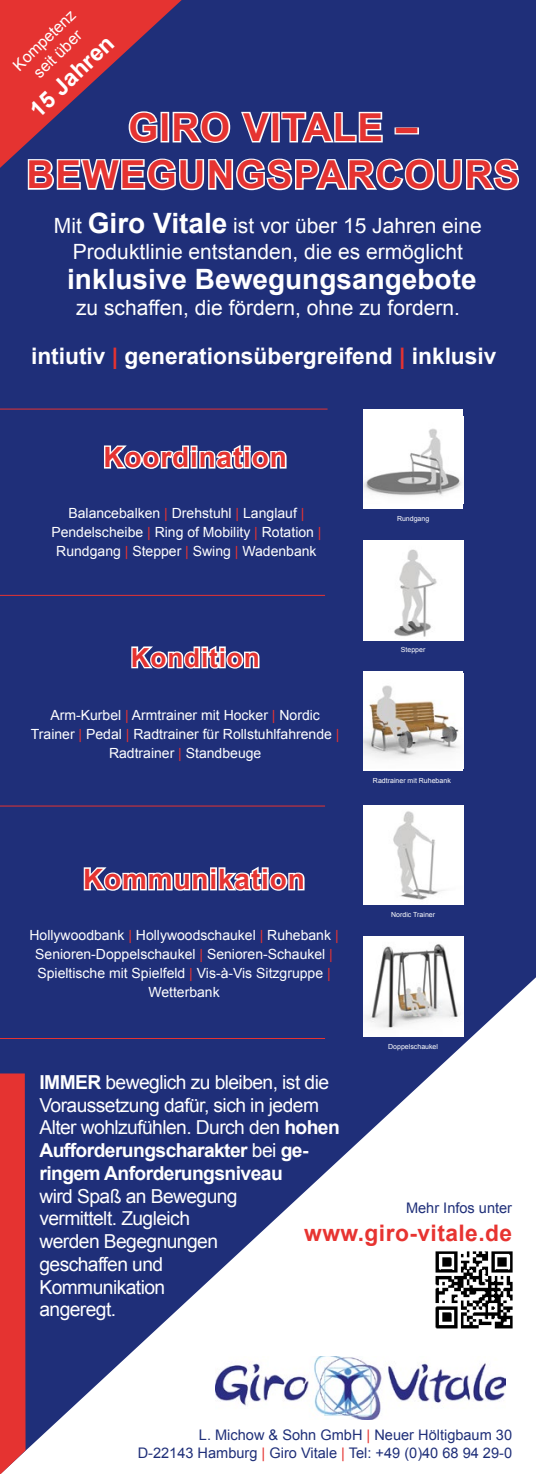
<style>
.page{position:relative;width:536px;height:1474px;background:#fff}
.page>*{position:absolute;margin:0;border:0;box-sizing:border-box;transform-origin:0 0}
.t1{font:700 38.5px/47.2px "Arial";letter-spacing:.03em;color:#e53331;text-align:center}
.t2{font:700 28px "Arial";color:#fff}
.t3{font:700 28px "Arial";letter-spacing:.03em;color:#e53331}
.t4{font:700 26.25px "Arial";letter-spacing:.03em;color:#e53331}
.t5{font:700 22.75px "Arial";color:#fff}
.t6{font:700 22.75px "Arial";letter-spacing:.02em;color:#e73431}
.t7{font:21px/26.2px "Arial";color:#fff;text-align:center}
.t8{font:19.25px/22.8px "Arial";letter-spacing:-.03em;color:#fff}
.t9{font:15.75px/19.2px "Arial";color:#fff;text-align:center}
.t10{font:14.53px/18.2px "Arial";color:#1f2f79;text-align:right}
.t11{font:14px/19.2px "Arial";color:#fff;text-align:center}
.t12{font:7px "Arial";color:#fff}
.s1{font-weight:700;font-size:28px}
.s2{color:#e53331}
.s3{font-weight:700}
</style>
<div class="page">
<div style="left:0;top:0;width:536px;height:1473px;background:#1f2f79"></div>
<svg style="left:26px;top:977px;width:510px;height:496px"></svg>
<div style="left:364px;top:409px;width:99px;height:99px;background:#fff"></div>
<img style="left:364px;top:428px;width:98px;height:68px">
<img style="left:364px;top:541px;width:99px;height:99px">
<div style="left:364px;top:671px;width:99px;height:99px;background:#fff"></div>
<img style="left:364px;top:685px;width:96px;height:74px">
<img style="left:364px;top:805px;width:99px;height:99px">
<img style="left:364px;top:936px;width:99px;height:100px">
<img style="left:215px;top:1356px;width:291px;height:63px">
<svg style="left:83px;top:867px;width:126px;height:24px"></svg>
<div style="left:210px;top:867px;width:7px;height:7px;border:3px solid #fff"></div>
<div style="left:210px;top:872px;width:7px;height:18px;border:3px solid #fff"></div>
<svg style="left:218px;top:866px;width:87px;height:25px"></svg>
<svg style="left:131px;top:645px;width:129px;height:24px"></svg>
<svg style="left:104px;top:445px;width:85px;height:24px"></svg>
<div style="left:190px;top:445px;width:7px;height:7px;border:3px solid #fff"></div>
<div style="left:190px;top:451px;width:7px;height:17px;border:3px solid #fff"></div>
<svg style="left:199px;top:444px;width:88px;height:25px"></svg>
<svg style="left:0;top:0;width:519px;height:191px"></svg>
<hr style="left:0;top:408px;width:327px;height:1px;background:#e53331">
<hr style="left:0;top:595px;width:325px;height:1px;background:#e53331">
<hr style="left:0;top:805px;width:325px;height:1px;background:#e53331">
<hr style="left:0;top:1038px;width:325px;height:1px;background:#e53331">
<img style="left:433px;top:1248px;width:82px;height:82px">
<div style="left:0;top:1073px;width:26px;height:400px;background:#e53331"></div>
<p class="t9" style="left:9px;top:61px;width:81px;rotate:-44deg">Kompetenz seit über</p>
<h3 class="t5" style="left:23px;top:102px;width:108px;rotate:-44deg">15 Jahren</h3>
<h1 class="t1" style="left:27px;top:105px;width:494px">GIRO VITALE –<br>BEWEGUNGSPARCOURS</h1>
<h3 class="t7" style="left:54px;top:212px;width:429px">Mit <span class="s1">Giro Vitale</span> ist vor über 15 Jahren eine<br>Produktlinie entstanden, die es ermöglicht</h3>
<h2 class="t2" style="left:67px;top:260px;width:411px">inklusive Bewegungsangebote</h2>
<h3 class="t7" style="left:76px;top:294px;width:385px">zu schaffen, die fördern, ohne zu fordern.</h3>
<h3 class="t5" style="left:31px;top:341px;width:467px">intiutiv <span class="s2">|</span> generationsübergreifend <span class="s2">|</span> inklusiv</h3>
<h2 class="t3" style="left:103px;top:438px;width:185px">Koordination</h2>
<p class="t11" style="left:51px;top:503px;width:272px">Balancebalken <span class="s2">|</span> Drehstuhl <span class="s2">|</span> Langlauf <span class="s2">|<br></span>Pendelscheibe <span class="s2">|</span> Ring of Mobility <span class="s2">|</span> Rotation <span class="s2">|<br></span>Rundgang <span class="s2">|</span> Stepper <span class="s2">|</span> Swing <span class="s2">|</span> Wadenbank</p>
<h3 class="t4" style="left:131px;top:640px;width:130px">Kondition</h3>
<p class="t11" style="left:31px;top:705px;width:310px">Arm-Kurbel <span class="s2">|</span> Armtrainer mit Hocker <span class="s2">|</span> Nordic<br>Trainer <span class="s2">|</span> Pedal <span class="s2">|</span> Radtrainer für Rollstuhlfahrende <span class="s2">|<br></span>Radtrainer <span class="s2">|</span> Standbeuge</p>
<h2 class="t3" style="left:83px;top:860px;width:223px">Kommunikation</h2>
<p class="t11" style="left:30px;top:925px;width:310px">Hollywoodbank <span class="s2">|</span> Hollywoodschaukel <span class="s2">|</span> Ruhebank <span class="s2">| </span>Senioren-Doppelschaukel <span class="s2">|</span> Senioren-Schaukel <span class="s2">| </span>Spieltische mit Spielfeld <span class="s2">|</span> Vis-à-Vis Sitzgruppe <span class="s2">| </span>Wetterbank</p>
<p class="t12" style="left:397px;top:513px;width:34px">Rundgang</p>
<p class="t12" style="left:401px;top:645px;width:26px">Stepper</p>
<p class="t12" style="left:373px;top:776px;width:79px">Radtrainer mit Ruhebank</p>
<p class="t12" style="left:391px;top:909px;width:45px">Nordic Trainer</p>
<p class="t12" style="left:388px;top:1041px;width:51px">Doppelschaukel</p>
<h3 class="t8" style="left:39px;top:1070px;width:302px"><span class="s3">IMMER</span> beweglich zu bleiben, ist die Voraussetzung dafür, sich in jedem Alter wohlzufühlen. Durch den <span class="s3">hohen Aufforderungscharakter</span> bei <span class="s3">ge&shy;ringem Anforderungsniveau</span></h3>
<h3 class="t8" style="left:39px;top:1184px;width:200px">wird Spaß an Bewegung vermittelt. Zugleich werden Begegnungen geschaffen und<br>Kommunikation angeregt.</h3>
<p class="t10" style="left:406px;top:1199px;width:108px">Mehr Infos unter</p>
<h3 class="t6" style="left:304px;top:1217px;width:209px">www.giro-vitale.de</h3>
<p class="t10" style="left:138px;top:1425px;width:376px">L. Michow &amp; Sohn GmbH <span class="s2">|</span> Neuer Höltigbaum 30<br>D-22143 Hamburg <span class="s2">|</span> Giro Vitale <span class="s2">|</span> Tel: +49 (0)40 68 94 29-0</p>
</div>
